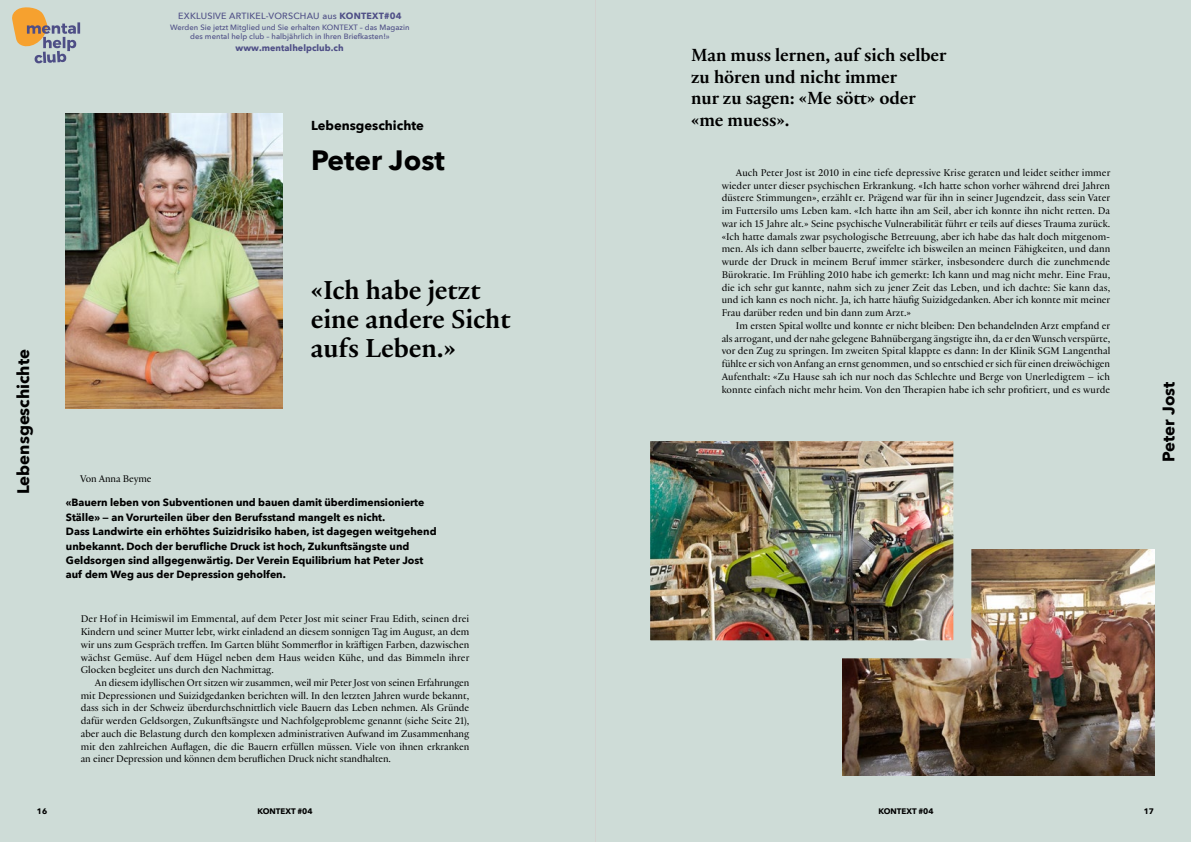
<style>
.page{position:relative;width:1191px;height:842px;background:#cedcd7}
.page>*{position:absolute;margin:0;border:0;box-sizing:border-box;transform-origin:0 0}
.t1{font:700 28px/29px "Practice";letter-spacing:-.005em;color:#000}
.t2{font:700 27.9px "Avenir Next";color:#000}
.t3{font:700 18.9px/21.5px "Practice";letter-spacing:-.005em;color:#000}
.t4{font:700 16.7px "Avenir Next";color:#000}
.t5{font:700 13px "Avenir Next";color:#000}
.t6{font:10.5px/12.7px "Practice";color:#000;text-align:justify}
.t7{font:700 10.5px/14.4px "Avenir Next";color:#000}
.t8{font:500 9px "Avenir Next";letter-spacing:.02em;color:#4e4e86}
.t9{font:700 9px "Avenir Next";letter-spacing:.005em;color:#4e4e86}
.t10{font:700 8px "Avenir Next";color:#000}
.t11{font:500 7.7px/9px "Avenir Next";color:#4e4e86;text-align:center}
.s1{font-weight:700}
</style>
<div class="page">
<img style="left:66px;top:113px;width:216px;height:295px">
<img style="left:842px;top:549px;width:312px;height:226px">
<img style="left:650px;top:441px;width:330px;height:226px">
<hr style="left:595px;top:0;width:1px;height:842px;background:#d1d1cf">
<svg style="left:12px;top:7px;width:68px;height:57px"></svg>
<p class="t8" style="left:178px;top:8px;width:225px">EXKLUSIVE ARTIKEL-VORSCHAU aus <span class="s1">KONTEXT#04</span></p>
<p class="t11" style="left:170px;top:23px;width:241px">Werden Sie jetzt Mitglied und Sie erhalten KONTEXT – das Magazin des mental help club – halbjährlich in Ihren Briefkasten!»</p>
<p class="t9" style="left:235px;top:40px;width:110px">www.mentalhelpclub.ch</p>
<p class="t5" style="left:311px;top:114px;width:114px">Lebensgeschichte</p>
<h2 class="t2" style="left:311px;top:136px;width:135px">Peter Jost</h2>
<h3 class="t4" style="left:9px;top:494px;width:146px;rotate:-90deg">Lebensgeschichte</h3>
<h1 class="t1" style="left:311px;top:274px;width:201px">«Ich habe jetzt eine andere Sicht aufs Leben.»</h1>
<p class="t6" style="left:80px;top:472px;width:73px">Von Anna Beyme</p>
<p class="t7" style="left:66px;top:495px;width:372px">«Bauern leben von Subventionen und bauen damit überdimensionierte Ställe» — an Vorurteilen über den Berufsstand mangelt es nicht.<br>Dass Landwirte ein erhöhtes Suizidrisiko haben, ist dagegen weitgehend unbekannt. Doch der berufliche Druck ist hoch, Zukunftsängste und Geldsorgen sind allgegenwärtig. Der Verein Equilibrium hat Peter Jost auf dem Weg aus der Depression geholfen.</p>
<p class="t6" style="left:81px;top:612px;width:390px">Der Hof in Heimiswil im Emmental, auf dem Peter Jost mit seiner Frau Edith, seinen drei Kindern und seiner Mutter lebt, wirkt einladend an diesem sonnigen Tag im August, an dem wir uns zum Gespräch treffen. Im Garten blüht Sommerflor in kräftigen Farben, dazwischen wächst Gemüse. Auf dem Hügel neben dem Haus weiden Kühe, und das Bimmeln ihrer Glocken begleitet uns durch den Nachmittag.</p>
<p class="t6" style="left:81px;top:676px;width:390px;text-indent:14px">An diesem idyllischen Ort sitzen wir zusammen, weil mir Peter Jost von seinen Erfahrungen mit Depressionen und Suizidgedanken berichten will. In den letzten Jahren wurde bekannt, dass sich in der Schweiz überdurchschnittlich viele Bauern das Leben nehmen. Als Gründe dafür werden Geldsorgen, Zukunftsängste und Nachfolgeprobleme genannt (siehe Seite 21), aber auch die Belastung durch den komplexen administrativen Aufwand im Zusammenhang mit den zahlreichen Auflagen, die die Bauern erfüllen müssen. Viele von ihnen erkranken an einer Depression und können dem beruflichen Druck nicht standhalten.</p>
<h3 class="t3" style="left:691px;top:44px;width:257px">Man muss lernen, auf sich selber zu hören und nicht immer<br>nur zu sagen: «Me sött» oder «me muess».</h3>
<p class="t6" style="left:721px;top:166px;width:390px;text-indent:14px">Auch Peter Jost ist 2010 in eine tiefe depressive Krise geraten und leidet seither immer wieder unter dieser psychischen Erkrankung. «Ich hatte schon vorher während drei Jahren düstere Stimmungen», erzählt er. Prägend war für ihn in seiner Jugendzeit, dass sein Vater im Futtersilo ums Leben kam. «Ich hatte ihn am Seil, aber ich konnte ihn nicht retten. Da war ich 15 Jahre alt.» Seine psychische Vulnerabilität führt er teils auf dieses Trauma zurück. «Ich hatte damals zwar psychologische Betreuung, aber ich habe das halt doch mitgenom&shy;men. Als ich dann selber bauerte, zweifelte ich bisweilen an meinen Fähigkeiten, und dann wurde der Druck in meinem Beruf immer stärker, insbesondere durch die zunehmende Bürokratie. Im Frühling 2010 habe ich gemerkt: Ich kann und mag nicht mehr. Eine Frau, die ich sehr gut kannte, nahm sich zu jener Zeit das Leben, und ich dachte: Sie kann das, und ich kann es noch nicht. Ja, ich hatte häufig Suizidgedanken. Aber ich konnte mit meiner Frau darüber reden und bin dann zum Arzt.»</p>
<p class="t6" style="left:721px;top:319px;width:390px;text-indent:14px">Im ersten Spital wollte und konnte er nicht bleiben: Den behandelnden Arzt empfand er als arrogant, und der nahe gelegene Bahnübergang ängstigte ihn, da er den Wunsch verspürte, vor den Zug zu springen. Im zweiten Spital klappte es dann: In der Klinik SGM Langenthal fühlte er sich von Anfang an ernst genommen, und so entschied er sich für einen dreiwöchigen Aufenthalt: «Zu Hause sah ich nur noch das Schlechte und Berge von Unerledigtem – ich konnte einfach nicht mehr heim. Von den Therapien habe ich sehr profitiert, und es wurde</p>
<h3 class="t4" style="left:1154px;top:462px;width:82px;rotate:-90deg">Peter Jost</h3>
<p class="t10" style="left:37px;top:804px;width:12px">16</p>
<p class="t10" style="left:257px;top:804px;width:57px">KONTEXT #04</p>
<p class="t10" style="left:878px;top:804px;width:57px">KONTEXT #04</p>
<p class="t10" style="left:1143px;top:804px;width:12px">17</p>
</div>
